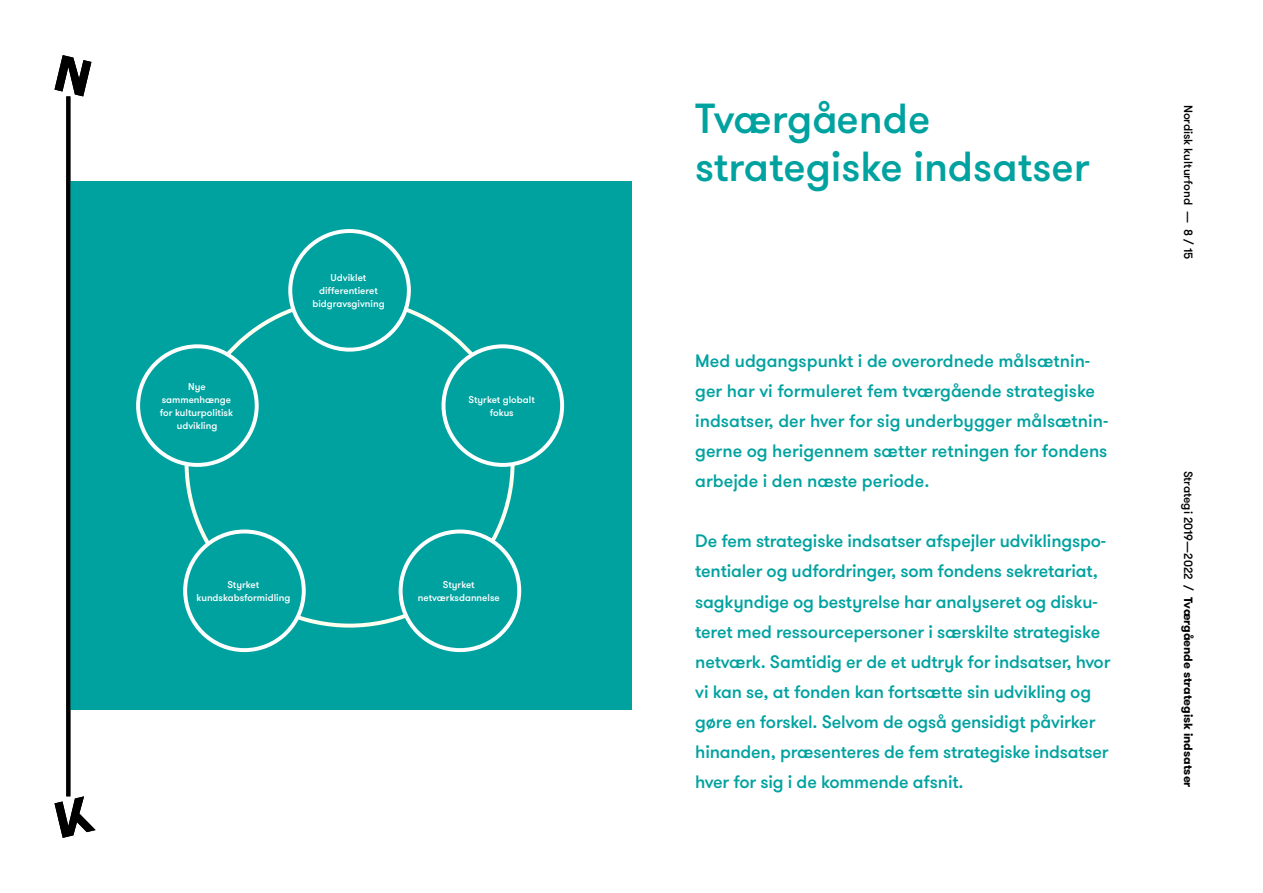
<style>
.page{position:relative;width:1263px;height:893px;background:#fff}
.page>*{position:absolute;margin:0;border:0;box-sizing:border-box;transform-origin:0 0}
.t1{font:500 42px/48px "GT Walsheim";color:#00a2a0}
.t2{font:500 18px/30px "GT Walsheim";letter-spacing:-.01em;color:#00a2a0}
.t3{font:700 12px "GT Walsheim";color:#000}
.t4{font:500 12px "GT Walsheim";color:#000}
.t5{font:500 9.9px/12.9px "GT Walsheim";color:#fff;text-align:center}
.s1{font-weight:500}
</style>
<div class="page">
<div style="left:69px;top:181px;width:562px;height:528px;background:#00a2a0"></div>
<div style="left:136px;top:344px;width:123px;height:123px;border:4px solid #fff;border-radius:50%"></div>
<div style="left:441px;top:344px;width:123px;height:123px;border:4px solid #fff;border-radius:50%"></div>
<div style="left:288px;top:229px;width:123px;height:123px;border:4px solid #fff;border-radius:50%"></div>
<div style="left:183px;top:529px;width:123px;height:123px;border:4px solid #fff;border-radius:50%"></div>
<div style="left:399px;top:529px;width:122px;height:123px;border:4px solid #fff;border-radius:50%"></div>
<svg style="left:54px;top:55px;width:42px;height:783px"></svg>
<p class="t5" style="left:160px;top:380px;width:75px">Nye sammenhænge for kulturpolitisk udvikling</p>
<p class="t5" style="left:312px;top:272px;width:74px">Udviklet differentieret bidgravsgivning</p>
<p class="t5" style="left:469px;top:393px;width:68px">Styrket globalt fokus</p>
<p class="t5" style="left:196px;top:578px;width:95px">Styrket kundskabsformidling</p>
<p class="t5" style="left:418px;top:578px;width:83px">Styrket netværksdannelse</p>
<h1 class="t1" style="left:695px;top:95px;width:396px">Tværgående strategiske indsatser</h1>
<p class="t2" style="left:695px;top:347px;width:414px">Med udgangspunkt i de overordnede målsætnin&shy;ger har vi formuleret fem tværgående strategiske indsatser, der hver for sig underbygger målsætnin&shy;gerne og herigennem sætter retningen for fondens arbejde i den næste periode.</p>
<p class="t2" style="left:695px;top:527px;width:417px">De fem strategiske indsatser afspejler udviklingspo&shy;tentialer og udfordringer, som fondens sekretariat, sagkyndige og bestyrelse har analyseret og disku&shy;teret med ressourcepersoner i særskilte strategiske netværk. Samtidig er de et udtryk for indsatser, hvor vi kan se, at fonden kan fortsætte sin udvikling og gøre en forskel. Selvom de også gensidigt påvirker hinanden, præsenteres de fem strategiske indsatser hver for sig i de kommende afsnit.</p>
<p class="t4" style="left:1196px;top:105px;width:156px;rotate:90deg">Nordisk kulturfond — 8 / 15</p>
<p class="t3" style="left:1196px;top:471px;width:318px;rotate:90deg"><span class="s1">Strategi 2019—2022 /</span> Tværgående strategisk indsatser</p>
</div>
